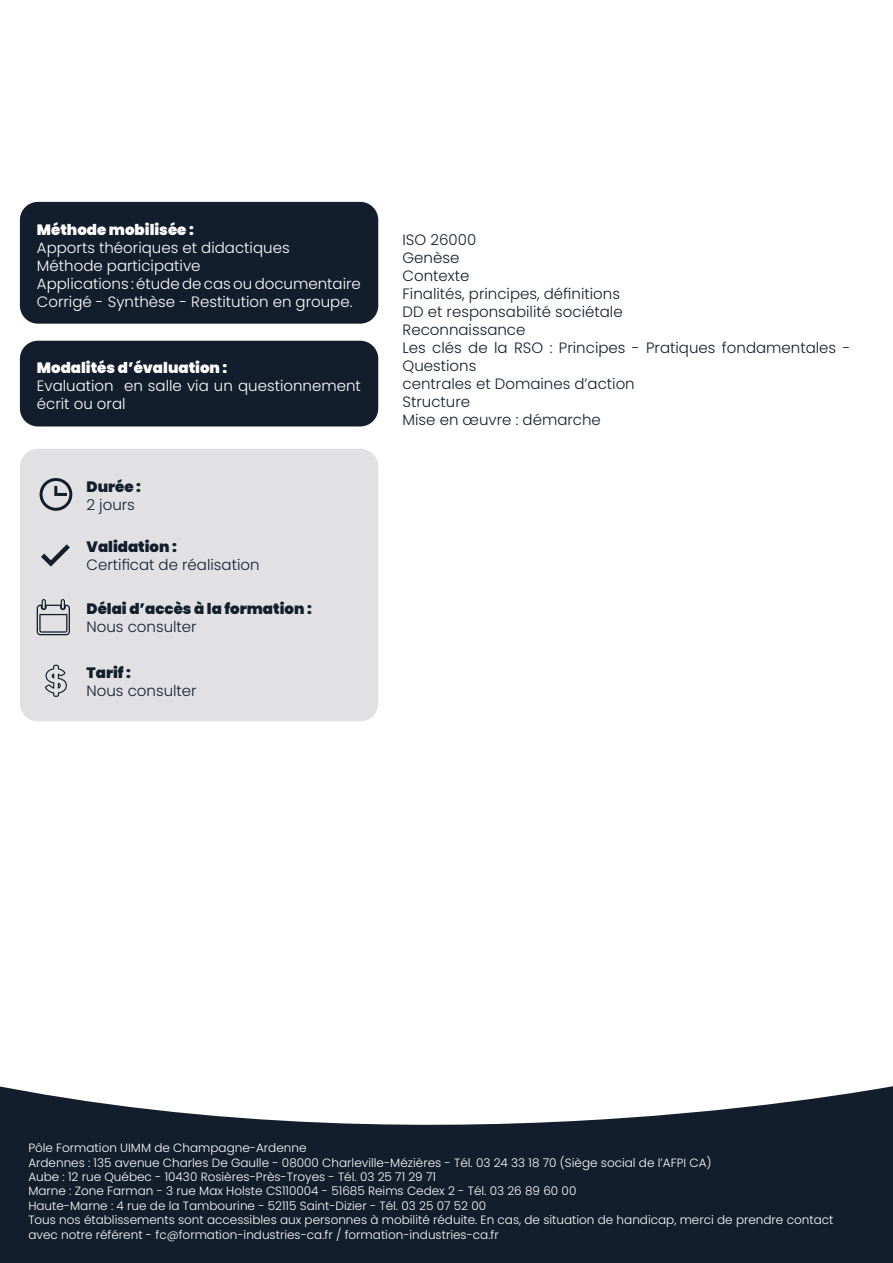
<style>
.page{position:relative;width:893px;height:1263px;background:#fff}
.page>*{position:absolute;margin:0;border:0;box-sizing:border-box;transform-origin:0 0}
.t1{font:300 15px/18px "Poppins";color:#131e2c}
.t2{font:300 15px/18px "Poppins";color:#fff}
.t3{font:900 15px "Poppins";color:#131e2c}
.t4{font:900 15px "Poppins";color:#fff}
.t5{font:300 12px/14.4px "Poppins";color:#fff}
</style>
<div class="page">
<svg style="left:0;top:1086px;width:893px;height:177px;background:#353f4b"></svg>
<div style="left:20px;top:449px;width:358px;height:272px;background:#e1e1e3;border-radius:18px"></div>
<div style="left:40px;top:478px;width:32px;height:33px;border:3px solid #131e2c;border-radius:50%"></div>
<svg style="left:54px;top:483px;width:16px;height:14px"></svg>
<svg style="left:41px;top:544px;width:29px;height:23px"></svg>
<svg style="left:37px;top:599px;width:33px;height:36px"></svg>
<svg style="left:45px;top:665px;width:22px;height:32px"></svg>
<div style="left:20px;top:202px;width:358px;height:122px;background:#131e2c;border-radius:18px"></div>
<div style="left:20px;top:341px;width:358px;height:85px;background:#131e2c;border-radius:18px"></div>
<p class="t4" style="left:37px;top:221px;width:158px">Méthode mobilisée :</p>
<p class="t2" style="left:37px;top:238px;width:254px">Apports théoriques et didactiques</p>
<p class="t2" style="left:37px;top:256px;width:165px">Méthode participative</p>
<p class="t2" style="left:37px;top:274px;width:326px">Applications : étude de cas ou documentaire</p>
<p class="t2" style="left:37px;top:292px;width:317px">Corrigé - Synthèse - Restitution en groupe.</p>
<p class="t4" style="left:37px;top:359px;width:192px">Modalités d’évaluation :</p>
<p class="t2" style="left:37px;top:377px;width:325px">Evaluation en salle via un questionnement écrit ou oral</p>
<p class="t3" style="left:87px;top:478px;width:56px">Durée :</p>
<p class="t1" style="left:87px;top:495px;width:50px">2 jours</p>
<p class="t3" style="left:87px;top:538px;width:92px">Validation :</p>
<p class="t1" style="left:87px;top:556px;width:175px">Certificat de réalisation</p>
<p class="t3" style="left:87px;top:600px;width:227px">Délai d’accès à la formation :</p>
<p class="t1" style="left:87px;top:617px;width:112px">Nous consulter</p>
<p class="t3" style="left:87px;top:664px;width:46px">Tarif :</p>
<p class="t1" style="left:87px;top:682px;width:112px">Nous consulter</p>
<p class="t1" style="left:403px;top:231px;width:75px">ISO 26000</p>
<p class="t1" style="left:403px;top:249px;width:58px">Genèse</p>
<p class="t1" style="left:403px;top:267px;width:68px">Contexte</p>
<p class="t1" style="left:403px;top:285px;width:219px">Finalités, principes, définitions</p>
<p class="t1" style="left:403px;top:303px;width:222px">DD et responsabilité sociétale</p>
<p class="t1" style="left:403px;top:321px;width:124px">Reconnaissance</p>
<p class="t1" style="left:403px;top:339px;width:449px">Les clés de la RSO : Principes - Pratiques fondamentales -<br>Questions</p>
<p class="t1" style="left:403px;top:375px;width:234px">centrales et Domaines d’action</p>
<p class="t1" style="left:403px;top:393px;width:69px">Structure</p>
<p class="t1" style="left:403px;top:411px;width:200px">Mise en œuvre : démarche</p>
<p class="t5" style="left:28px;top:1141px;width:806px">Pôle Formation UIMM de Champagne-Ardenne<br>Ardennes : 135 avenue Charles De Gaulle - 08000 Charleville-Mézières - Tél. 03 24 33 18 70 (Siège social de l’AFPI CA)<br>Aube : 12 rue Québec - 10430 Rosières-Près-Troyes - Tél. 03 25 71 29 71<br>Marne : Zone Farman - 3 rue Max Holste CS110004 - 51685 Reims Cedex 2 - Tél. 03 26 89 60 00<br>Haute-Marne : 4 rue de la Tambourine - 52115 Saint-Dizier - Tél. 03 25 07 52 00<br>Tous nos établissements sont accessibles aux personnes à mobilité réduite. En cas, de situation de handicap, merci de prendre contact avec notre référent - fc@formation-industries-ca.fr / formation-industries-ca.fr</p>
</div>
